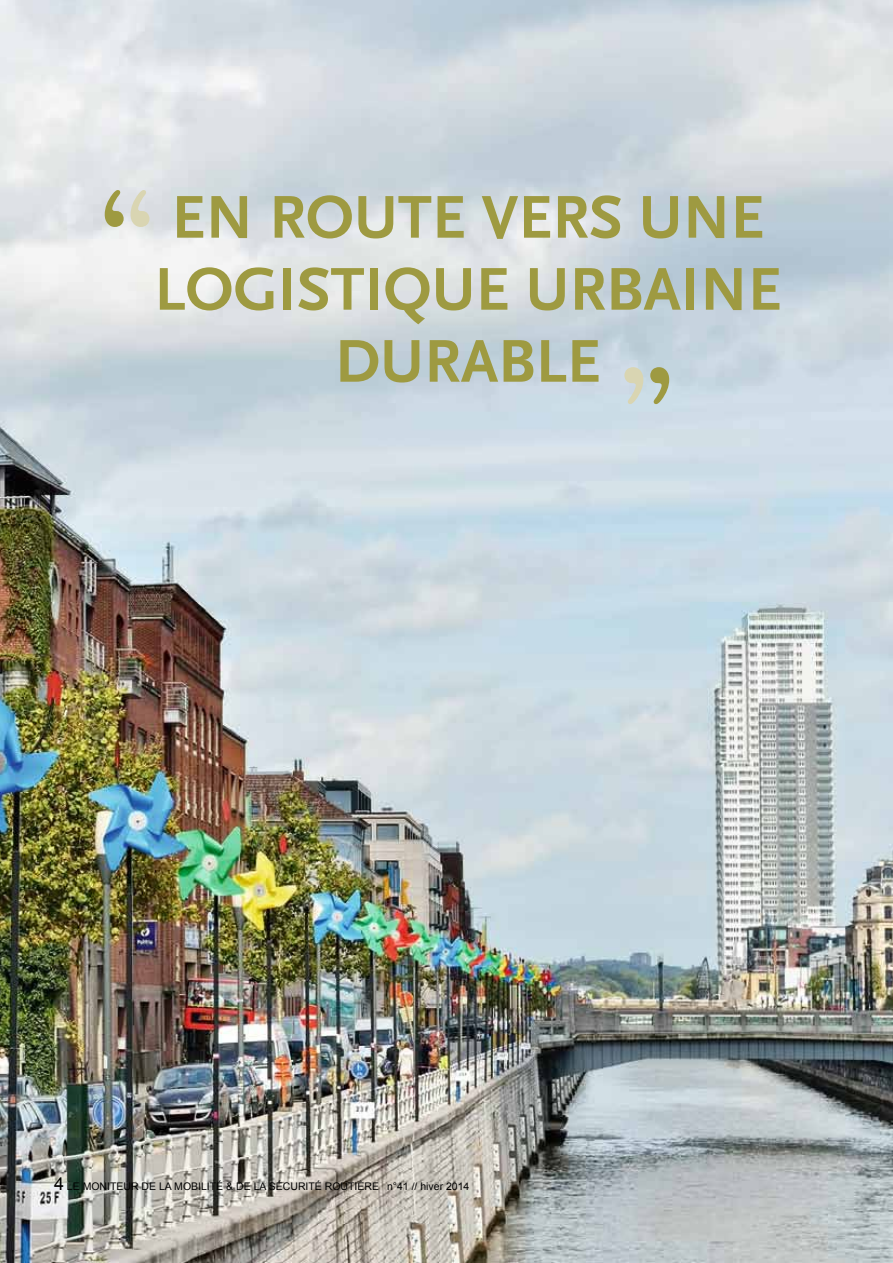
<style>
.page{position:relative;width:893px;height:1263px;background:#fff}
.page>*{position:absolute;margin:0;border:0;box-sizing:border-box;transform-origin:0 0}
.t1{font:126px "American Typewriter";color:#9e9a41}
.t2{font:126px "American Typewriter";color:#d9d5b2}
.t3{font:700 63px/72px "Scala Sans";color:#9e9a41;text-align:center}
.t4{font:10.5px "Arial";color:#000}
.s1{color:#d9d5b2}
.s2{color:#9e9a41}
.s3{font-size:18px}
</style>
<div class="page">
<img style="left:0;top:0;width:893px;height:1263px">
<h1 class="t1" style="left:98px;top:140px;width:59px">‘<span class="s1">‘</span></h1>
<h2 class="t3" style="left:154px;top:183px;width:621px">EN ROUTE VERS UNE<br>LOGISTIQUE URBAINE<br>DURABLE</h2>
<h1 class="t2" style="left:676px;top:454px;width:59px;rotate:-180deg">‘<span class="s2">‘</span></h1>
<p class="t4" style="left:54px;top:1179px;width:417px"><span class="s3">4</span> LE MONITEUR DE LA MOBILITÉ &amp; DE LA SÉCURITÉ ROUTIÈRE N°41 // HIVER 2014</p>
</div>
